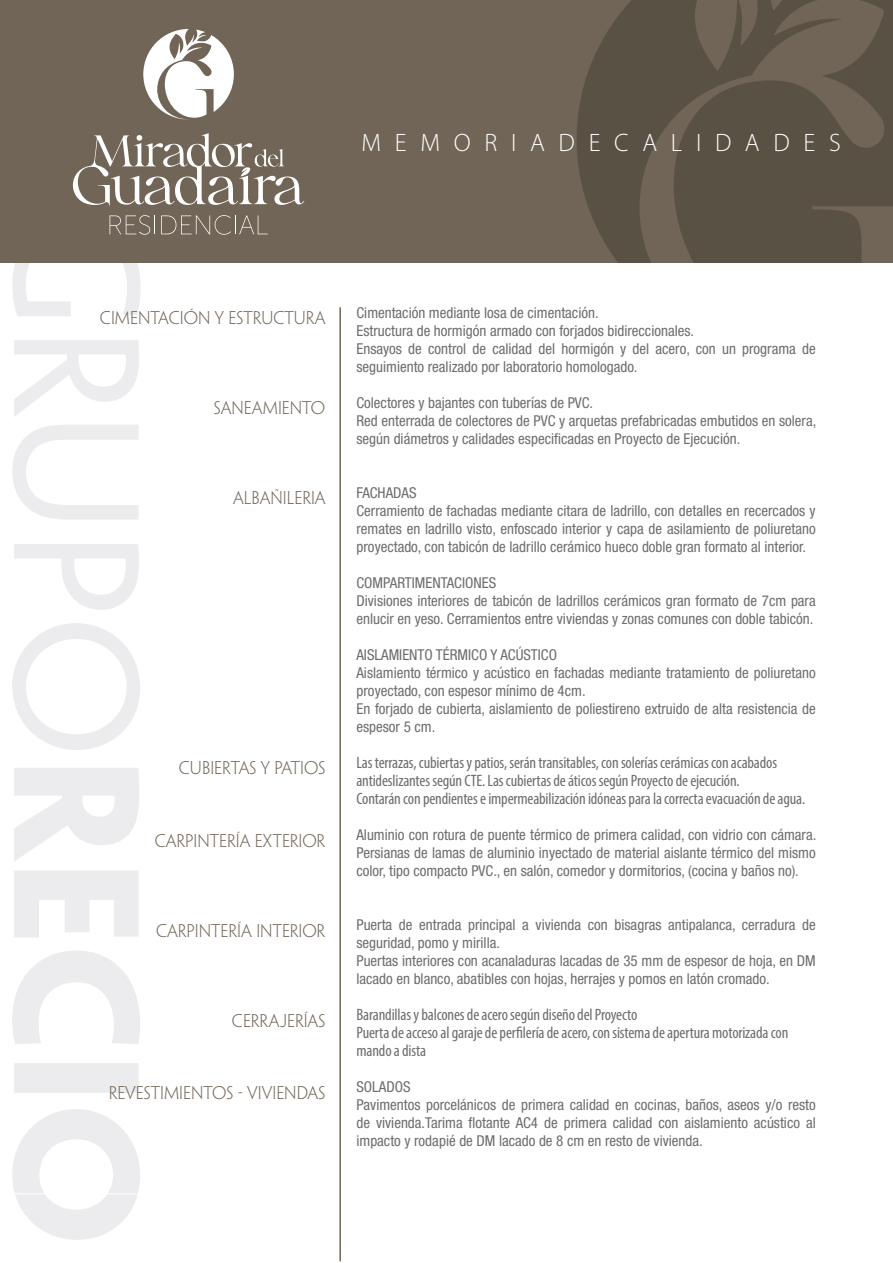
<style>
.page{position:relative;width:893px;height:1263px;background:#fff}
.page>*{position:absolute;margin:0;border:0;box-sizing:border-box;transform-origin:0 0}
.t1{font:300 25.35px "Myriad Pro";letter-spacing:.545em;color:#fff}
.t2{font:condensed 16.5px/18px "Myriad Pro";letter-spacing:-.01em;color:#6c6d70}
.t3{font:300 16.5px "Penumbra Flare Std";color:#716557}
.t4{font:condensed 15px/18px "Helvetica Neue LT Std";color:#6c6d70}
</style>
<div class="page">
<svg style="left:14px;top:340px;width:125px;height:77px"></svg>
<svg style="left:12px;top:425px;width:127px;height:95px"></svg>
<svg style="left:14px;top:544px;width:125px;height:66px"></svg>
<svg style="left:12px;top:623px;width:128px;height:127px"></svg>
<svg style="left:14px;top:768px;width:125px;height:93px"></svg>
<svg style="left:14px;top:870px;width:125px;height:68px"></svg>
<svg style="left:12px;top:951px;width:128px;height:93px"></svg>
<div style="left:14px;top:1063px;width:125px;height:30px;background:#ececee"></div>
<svg style="left:12px;top:1109px;width:128px;height:131px"></svg>
<div style="left:0;top:0;width:893px;height:262px;background:#716557"></div>
<svg style="left:577px;top:0;width:316px;height:262px;fill:#5a5145"></svg>
<svg style="left:12px;top:215px;width:256px;height:101px"></svg>
<svg style="left:143px;top:29px;width:91px;height:91px"></svg>
<svg style="left:73px;top:133px;width:231px;height:73px"></svg>
<hr style="left:6px;top:1193px;width:293px;height:1px;background:#fff">
<hr style="left:339px;top:307px;width:2px;height:954px;background:#716557">
<p class="t1" style="left:361px;top:127px;width:481px">MEMORIADECALIDADES</p>
<p class="t3" style="left:100px;top:309px;width:227px">CIMENTACIÓN Y ESTRUCTURA</p>
<p class="t3" style="left:214px;top:399px;width:113px">SANEAMIENTO</p>
<p class="t3" style="left:233px;top:489px;width:94px">ALBAÑILERIA</p>
<p class="t3" style="left:179px;top:759px;width:148px">CUBIERTAS Y PATIOS</p>
<p class="t3" style="left:155px;top:831px;width:172px">CARPINTERÍA EXTERIOR</p>
<p class="t3" style="left:156px;top:921px;width:171px">CARPINTERÍA INTERIOR</p>
<p class="t3" style="left:232px;top:1011px;width:95px">CERRAJERÍAS</p>
<p class="t3" style="left:109px;top:1083px;width:218px">REVESTIMIENTOS - VIVIENDAS</p>
<p class="t4" style="left:356px;top:304px;width:244px">Cimentación mediante losa de cimentación.</p>
<p class="t4" style="left:356px;top:322px;width:339px">Estructura de hormigón armado con forjados bidireccionales.</p>
<p class="t4" style="left:356px;top:340px;width:461px">Ensayos de control de calidad del hormigón y del acero, con un programa de seguimiento realizado por laboratorio homologado.</p>
<p class="t4" style="left:356px;top:394px;width:238px">Colectores y bajantes con tuberías de PVC.</p>
<p class="t4" style="left:356px;top:412px;width:461px">Red enterrada de colectores de PVC y arquetas prefabricadas embutidos en solera, según diámetros y calidades especificadas en Proyecto de Ejecución.</p>
<p class="t4" style="left:356px;top:484px;width:62px">FACHADAS</p>
<p class="t4" style="left:356px;top:502px;width:461px;text-align:justify">Cerramiento de fachadas mediante citara de ladrillo, con detalles en recercados y remates en ladrillo visto, enfoscado interior y capa de asilamiento de poliuretano proyectado, con tabicón de ladrillo cerámico hueco doble gran formato al interior.</p>
<p class="t4" style="left:356px;top:574px;width:141px">COMPARTIMENTACIONES</p>
<p class="t4" style="left:356px;top:592px;width:461px">Divisiones interiores de tabicón de ladrillos cerámicos gran formato de 7cm para enlucir en yeso. Cerramientos entre viviendas y zonas comunes con doble tabicón.</p>
<p class="t4" style="left:356px;top:646px;width:202px">AISLAMIENTO TÉRMICO Y ACÚSTICO</p>
<p class="t4" style="left:356px;top:664px;width:461px">Aislamiento térmico y acústico en fachadas mediante tratamiento de poliuretano proyectado, con espesor mínimo de 4cm.</p>
<p class="t4" style="left:356px;top:700px;width:461px">En forjado de cubierta, aislamiento de poliestireno extruido de alta resistencia de espesor 5 cm.</p>
<p class="t2" style="left:356px;top:753px;width:422px">Las terrazas, cubiertas y patios, serán transitables, con solerías cerámicas con acabados antideslizantes según CTE. Las cubiertas de áticos según Proyecto de ejecución.</p>
<p class="t2" style="left:356px;top:789px;width:450px">Contarán con pendientes e impermeabilización idóneas para la correcta evacuación de agua.</p>
<p class="t4" style="left:356px;top:826px;width:461px;text-align:justify">Aluminio con rotura de puente térmico de primera calidad, con vidrio con cámara.<br>Persianas de lamas de aluminio inyectado de material aislante térmico del mismo color, tipo compacto PVC., en salón, comedor y dormitorios, (cocina y baños no).</p>
<p class="t4" style="left:356px;top:916px;width:461px">Puerta de entrada principal a vivienda con bisagras antipalanca, cerradura de seguridad, pomo y mirilla.</p>
<p class="t4" style="left:356px;top:952px;width:461px">Puertas interiores con acanaladuras lacadas de 35 mm de espesor de hoja, en DM lacado en blanco, abatibles con hojas, herrajes y pomos en latón cromado.</p>
<p class="t2" style="left:356px;top:1005px;width:282px">Barandillas y balcones de acero según diseño del Proyecto</p>
<p class="t2" style="left:356px;top:1023px;width:433px">Puerta de acceso al garaje de perfilería de acero, con sistema de apertura motorizada con mando a dista</p>
<p class="t4" style="left:356px;top:1078px;width:56px">SOLADOS</p>
<p class="t4" style="left:356px;top:1096px;width:461px;text-align:justify">Pavimentos porcelánicos de primera calidad en cocinas, baños, aseos y/o resto de vivienda.Tarima flotante AC4 de primera calidad con aislamiento acústico al impacto y rodapié de DM lacado de 8 cm en resto de vivienda.</p>
</div>
